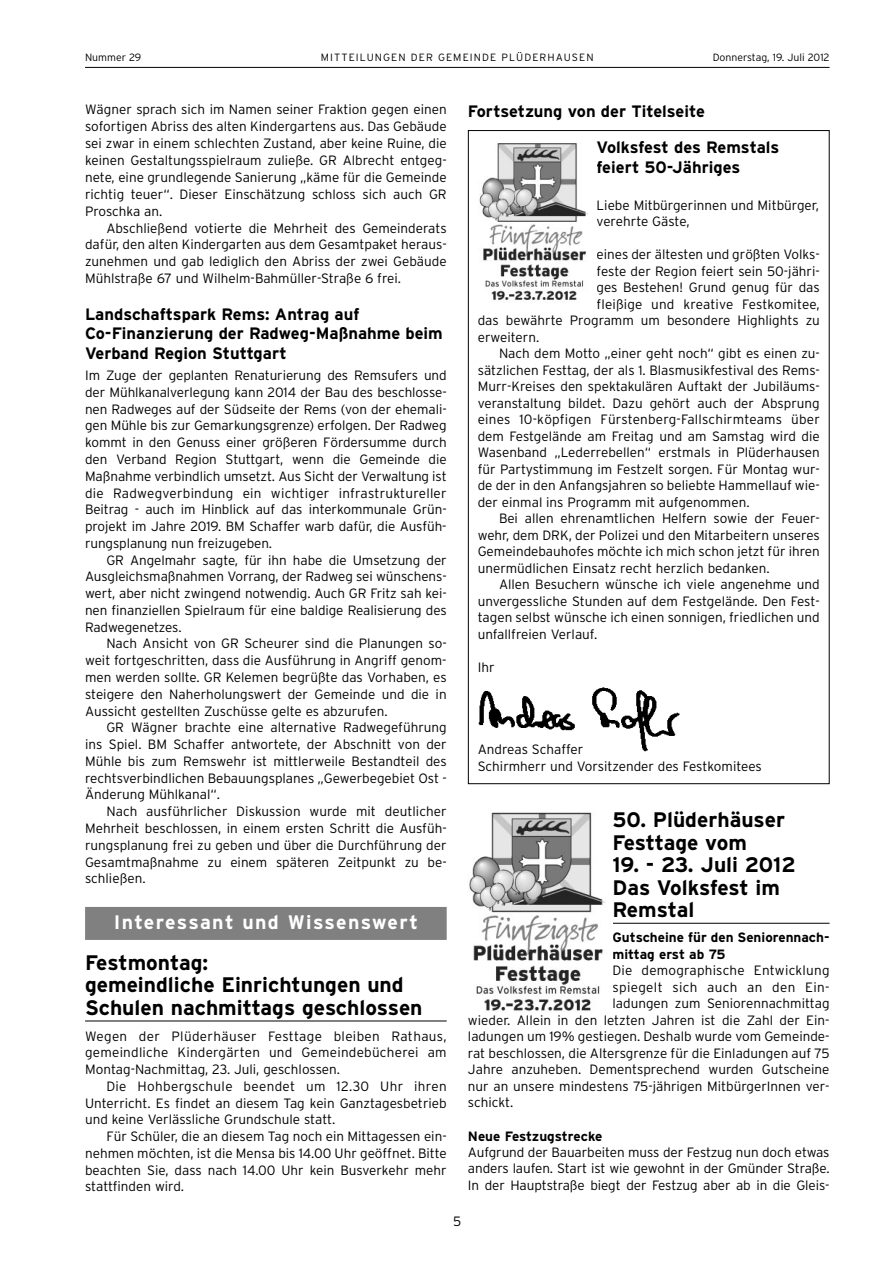
<style>
.page{position:relative;width:893px;height:1263px;background:#fff}
.page>*{position:absolute;margin:0;border:0;box-sizing:border-box;transform-origin:0 0}
.t1{font:700 21px/22.5px "Interstate";color:#000}
.t2{font:700 19.5px "Interstate";letter-spacing:.065em;color:#fff}
.t3{font:700 16.5px/19.8px "Interstate";color:#000}
.t4{font:300 13.5px/16.8px "Interstate";color:#000;text-align:justify}
.t5{font:700 13.5px/16.5px "Interstate";color:#000}
.t6{font:300 13.5px "Interstate";letter-spacing:.025em;color:#000}
.t7{font:300 10.5px "Interstate";letter-spacing:.105em;color:#000}
.t8{font:300 10.5px "Interstate";color:#000}
</style>
<div class="page">
<hr style="left:85px;top:67px;width:744px;height:1px;background:#000">
<div style="left:85px;top:907px;width:361px;height:33px;background:#808080"></div>
<hr style="left:85px;top:1021px;width:361px;height:1px;background:#000">
<hr style="left:612px;top:923px;width:217px;height:1px;background:#000">
<img style="left:469px;top:812px;width:137px;height:199px">
<img style="left:479px;top:143px;width:109px;height:157px">
<img style="left:478px;top:687px;width:202px;height:65px">
<p class="t8" style="left:85px;top:53px;width:58px">Nummer 29</p>
<p class="t7" style="left:321px;top:53px;width:274px">MITTEILUNGEN DER GEMEINDE PLÜDERHAUSEN</p>
<p class="t8" style="left:712px;top:53px;width:118px">Donnerstag, 19. Juli 2012</p>
<p class="t4" style="left:85px;top:102px;width:363px">Wägner sprach sich im Namen seiner Fraktion gegen einen sofortigen Abriss des alten Kindergartens aus. Das Gebäude sei zwar in einem schlechten Zustand, aber keine Ruine, die keinen Gestaltungsspielraum zuließe. GR Albrecht entgeg&shy;nete, eine grundlegende Sanierung „käme für die Gemeinde richtig teuer“. Dieser Einschätzung schloss sich auch GR Proschka an.</p>
<p class="t4" style="left:85px;top:221px;width:363px;text-indent:21px">Abschließend votierte die Mehrheit des Gemeinderats dafür, den alten Kindergarten aus dem Gesamtpaket heraus&shy;zunehmen und gab lediglich den Abriss der zwei Gebäude Mühlstraße 67 und Wilhelm-Bahmüller-Straße 6 frei.</p>
<p class="t3" style="left:85px;top:305px;width:359px">Landschaftspark Rems: Antrag auf<br>Co-Finanzierung der Radweg-Maßnahme beim<br>Verband Region Stuttgart</p>
<p class="t4" style="left:85px;top:368px;width:363px">Im Zuge der geplanten Renaturierung des Remsufers und der Mühlkanalverlegung kann 2014 der Bau des beschlosse&shy;nen Radweges auf der Südseite der Rems (von der ehemali&shy;gen Mühle bis zur Gemarkungsgrenze) erfolgen. Der Radweg kommt in den Genuss einer größeren Fördersumme durch den Verband Region Stuttgart, wenn die Gemeinde die Maßnahme verbindlich umsetzt. Aus Sicht der Verwaltung ist die Radwegverbindung ein wichtiger infrastruktureller Beitrag - auch im Hinblick auf das interkommunale Grün&shy;projekt im Jahre 2019. BM Schaffer warb dafür, die Ausfüh&shy;rungsplanung nun freizugeben.</p>
<p class="t4" style="left:85px;top:553px;width:363px;text-indent:21px">GR Angelmahr sagte, für ihn habe die Umsetzung der Ausgleichsmaßnahmen Vorrang, der Radweg sei wünschens&shy;wert, aber nicht zwingend notwendig. Auch GR Fritz sah kei&shy;nen finanziellen Spielraum für eine baldige Realisierung des Radwegenetzes.</p>
<p class="t4" style="left:85px;top:637px;width:363px;text-indent:21px">Nach Ansicht von GR Scheurer sind die Planungen so&shy;weit fortgeschritten, dass die Ausführung in Angriff genom&shy;men werden sollte. GR Kelemen begrüßte das Vorhaben, es steigere den Naherholungswert der Gemeinde und die in Aussicht gestellten Zuschüsse gelte es abzurufen.</p>
<p class="t4" style="left:85px;top:720px;width:363px;text-indent:21px">GR Wägner brachte eine alternative Radwegeführung ins Spiel. BM Schaffer antwortete, der Abschnitt von der Mühle bis zum Remswehr ist mittlerweile Bestandteil des rechtsverbindlichen Bebauungsplanes „Gewerbegebiet Ost - Änderung Mühlkanal“.</p>
<p class="t4" style="left:85px;top:804px;width:363px;text-indent:21px">Nach ausführlicher Diskussion wurde mit deutlicher Mehrheit beschlossen, in einem ersten Schritt die Ausfüh&shy;rungsplanung frei zu geben und über die Durchführung der Gesamtmaßnahme zu einem späteren Zeitpunkt zu be&shy;schließen.</p>
<h2 class="t2" style="left:114px;top:915px;width:306px">Interessant und Wissenswert</h2>
<h1 class="t1" style="left:85px;top:953px;width:339px">Festmontag:<br>gemeindliche Einrichtungen und<br>Schulen nachmittags geschlossen</h1>
<p class="t4" style="left:85px;top:1029px;width:363px">Wegen der Plüderhäuser Festtage bleiben Rathaus, gemeindliche Kindergärten und Gemeindebücherei am Montag-Nachmittag, 23. Juli, geschlossen.</p>
<p class="t4" style="left:85px;top:1079px;width:363px;text-indent:21px">Die Hohbergschule beendet um 12.30 Uhr ihren Unterricht. Es findet an diesem Tag kein Ganztagesbetrieb und keine Verlässliche Grundschule statt.</p>
<p class="t4" style="left:85px;top:1129px;width:363px;text-indent:21px">Für Schüler, die an diesem Tag noch ein Mittagessen ein&shy;nehmen möchten, ist die Mensa bis 14.00 Uhr geöffnet. Bitte beachten Sie, dass nach 14.00 Uhr kein Busverkehr mehr stattfinden wird.</p>
<p class="t3" style="left:468px;top:102px;width:238px">Fortsetzung von der Titelseite</p>
<p class="t3" style="left:596px;top:139px;width:184px">Volksfest des Remstals feiert 50-Jähriges</p>
<p class="t4" style="left:596px;top:198px;width:224px">Liebe Mitbürgerinnen und Mitbürger, verehrte Gäste,</p>
<p class="t4" style="left:596px;top:248px;width:225px">eines der ältesten und größten Volks-</p>
<p class="t4" style="left:596px;top:264px;width:225px">feste der Region feiert sein 50-jähri-</p>
<p class="t4" style="left:596px;top:281px;width:225px">ges Bestehen! Grund genug für das</p>
<p class="t4" style="left:596px;top:297px;width:225px">fleißige und kreative Festkomitee,</p>
<p class="t4" style="left:477px;top:314px;width:343px">das bewährte Programm um besondere Highlights zu</p>
<p class="t4" style="left:477px;top:330px;width:63px">erweitern.</p>
<p class="t4" style="left:499px;top:347px;width:322px">Nach dem Motto „einer geht noch“ gibt es einen zu-</p>
<p class="t4" style="left:477px;top:363px;width:343px">sätzlichen Festtag, der als 1. Blasmusikfestival des Rems-</p>
<p class="t4" style="left:477px;top:380px;width:343px">Murr-Kreises den spektakulären Auftakt der Jubiläums-</p>
<p class="t4" style="left:477px;top:396px;width:343px">veranstaltung bildet. Dazu gehört auch der Absprung</p>
<p class="t4" style="left:477px;top:413px;width:343px">eines 10-köpfigen Fürstenberg-Fallschirmteams über</p>
<p class="t4" style="left:477px;top:429px;width:343px">dem Festgelände am Freitag und am Samstag wird die</p>
<p class="t4" style="left:477px;top:446px;width:343px">Wasenband „Lederrebellen“ erstmals in Plüderhausen</p>
<p class="t4" style="left:477px;top:462px;width:343px">für Partystimmung im Festzelt sorgen. Für Montag wur-</p>
<p class="t4" style="left:477px;top:479px;width:343px">de der in den Anfangsjahren so beliebte Hammellauf wie-</p>
<p class="t4" style="left:477px;top:495px;width:273px">der einmal ins Programm mit aufgenommen.</p>
<p class="t4" style="left:499px;top:512px;width:322px">Bei allen ehrenamtlichen Helfern sowie der Feuer-</p>
<p class="t4" style="left:477px;top:528px;width:343px">wehr, dem DRK, der Polizei und den Mitarbeitern unseres</p>
<p class="t4" style="left:477px;top:545px;width:343px">Gemeindebauhofes möchte ich mich schon jetzt für ihren</p>
<p class="t4" style="left:477px;top:561px;width:293px">unermüdlichen Einsatz recht herzlich bedanken.</p>
<p class="t4" style="left:499px;top:578px;width:322px">Allen Besuchern wünsche ich viele angenehme und</p>
<p class="t4" style="left:477px;top:594px;width:343px">unvergessliche Stunden auf dem Festgelände. Den Fest-</p>
<p class="t4" style="left:477px;top:611px;width:343px">tagen selbst wünsche ich einen sonnigen, friedlichen und</p>
<p class="t4" style="left:477px;top:627px;width:121px">unfallfreien Verlauf.</p>
<p class="t4" style="left:477px;top:660px;width:18px">Ihr</p>
<p class="t4" style="left:477px;top:743px;width:286px">Andreas Schaffer<br>Schirmherr und Vorsitzender des Festkomitees</p>
<h1 class="t1" style="left:612px;top:811px;width:174px">50. Plüderhäuser<br>Festtage vom</h1>
<h1 class="t1" style="left:612px;top:856px;width:185px">19. - 23. Juli 2012<br>Das Volksfest im<br>Remstal</h1>
<p class="t5" style="left:612px;top:931px;width:218px">Gutscheine für den Seniorennach&shy;mittag erst ab 75</p>
<p class="t4" style="left:612px;top:964px;width:218px">Die demographische Entwicklung</p>
<p class="t6" style="left:612px;top:982px;width:218px">spiegelt sich auch an den Ein-</p>
<p class="t4" style="left:612px;top:997px;width:218px">ladungen zum Seniorennachmittag</p>
<p class="t4" style="left:468px;top:1013px;width:363px">wieder. Allein in den letzten Jahren ist die Zahl der Ein-</p>
<p class="t4" style="left:468px;top:1030px;width:363px">ladungen um 19% gestiegen. Deshalb wurde vom Gemeinde-</p>
<p class="t4" style="left:468px;top:1046px;width:363px">rat beschlossen, die Altersgrenze für die Einladungen auf 75</p>
<p class="t4" style="left:468px;top:1063px;width:363px">Jahre anzuheben. Dementsprechend wurden Gutscheine</p>
<p class="t4" style="left:468px;top:1079px;width:363px">nur an unsere mindestens 75-jährigen MitbürgerInnen ver-</p>
<p class="t4" style="left:468px;top:1096px;width:47px">schickt.</p>
<p class="t5" style="left:468px;top:1129px;width:136px">Neue Festzugstrecke</p>
<p class="t4" style="left:468px;top:1145px;width:363px">Aufgrund der Bauarbeiten muss der Festzug nun doch etwas anders laufen. Start ist wie gewohnt in der Gmünder Straße.<br>In der Hauptstraße biegt der Festzug aber ab in die Gleis-</p>
<p class="t4" style="left:453px;top:1214px;width:10px">5</p>
</div>
